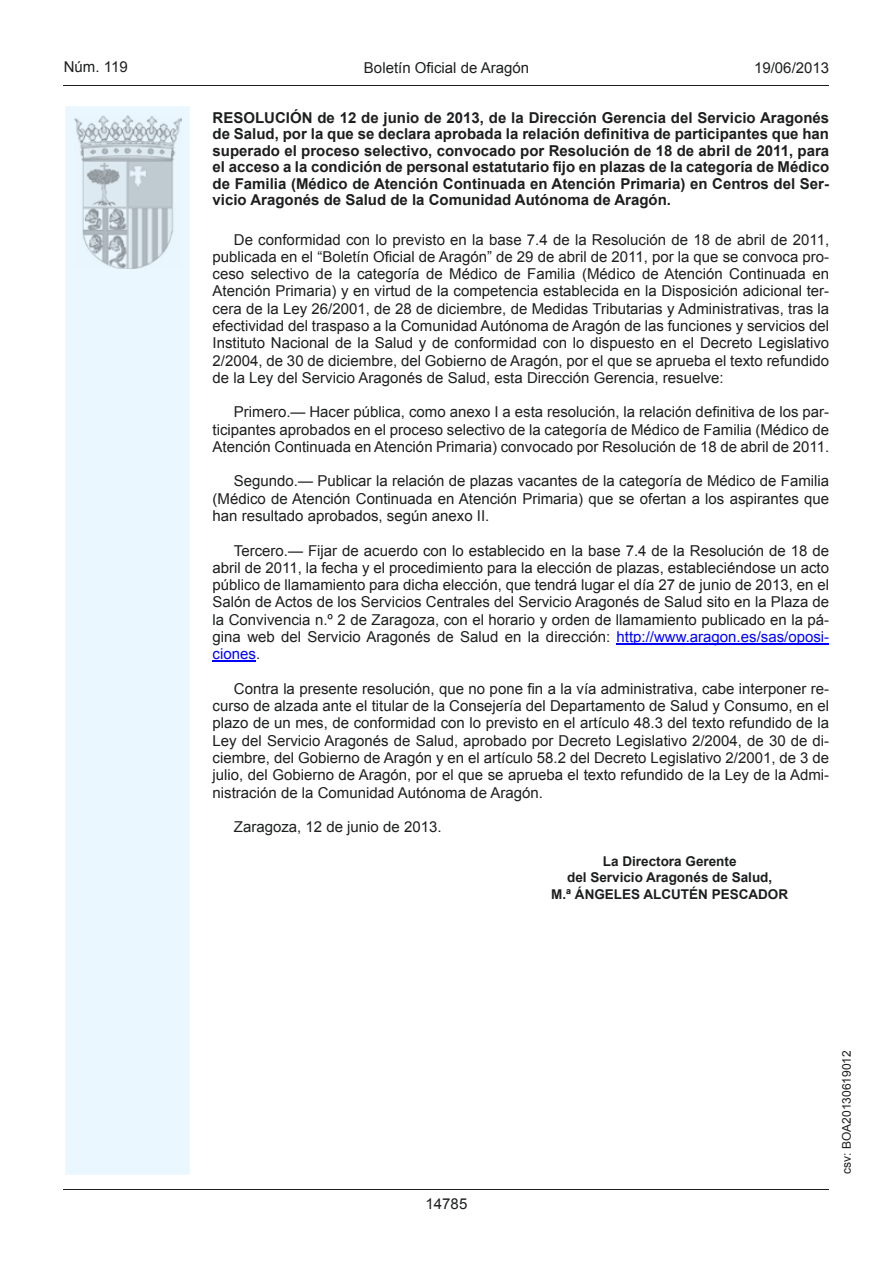
<style>
.page{position:relative;width:893px;height:1263px;background:#fff}
.page>*{position:absolute;margin:0;border:0;box-sizing:border-box;transform-origin:0 0}
.t1{font:15px/17.2px "Arial";color:#1d1e1f;text-align:justify}
.t2{font:700 15px/16.5px "Arial";color:#1d1e1f;text-align:justify}
.t3{font:700 13.5px/16.5px "Arial";color:#1d1e1f;text-align:center}
.t4{font:12px "Arial";color:#1d1e1f}
.s1{color:#00f}
</style>
<div class="page">
<hr style="left:64px;top:85px;width:765px;height:1px;background:#1d1e1f">
<div style="left:65px;top:106px;width:125px;height:1069px;background:#ebf7fe"></div>
<img style="left:75px;top:115px;width:106px;height:153px">
<hr style="left:64px;top:1189px;width:765px;height:1px;background:#1d1e1f">
<hr style="left:617px;top:643px;width:212px;height:1px;background:#00f">
<hr style="left:213px;top:660px;width:43px;height:1px;background:#00f">
<p class="t1" style="left:64px;top:59px;width:65px">Núm. 119</p>
<p class="t1" style="left:364px;top:59px;width:167px">Boletín Oficial de Aragón</p>
<p class="t1" style="left:754px;top:59px;width:77px">19/06/2013</p>
<p class="t2" style="left:213px;top:110px;width:618px">RESOLUCIÓN de 12 de junio de 2013, de la Dirección Gerencia del Servicio Aragonés de Salud, por la que se declara aprobada la relación definitiva de participantes que han superado el proceso selectivo, convocado por Resolución de 18 de abril de 2011, para el acceso a la condición de personal estatutario fijo en plazas de la categoría de Médico de Familia (Médico de Atención Continuada en Atención Primaria) en Centros del Ser&shy;vicio Aragonés de Salud de la Comunidad Autónoma de Aragón.</p>
<p class="t1" style="left:213px;top:231px;width:618px;text-indent:21px">De conformidad con lo previsto en la base 7.4 de la Resolución de 18 de abril de 2011, publicada en el “Boletín Oficial de Aragón” de 29 de abril de 2011, por la que se convoca pro&shy;ceso selectivo de la categoría de Médico de Familia (Médico de Atención Continuada en Atención Primaria) y en virtud de la competencia establecida en la Disposición adicional ter&shy;cera de la Ley 26/2001, de 28 de diciembre, de Medidas Tributarias y Administrativas, tras la efectividad del traspaso a la Comunidad Autónoma de Aragón de las funciones y servicios del Instituto Nacional de la Salud y de conformidad con lo dispuesto en el Decreto Legislativo 2/2004, de 30 de diciembre, del Gobierno de Aragón, por el que se aprueba el texto refundido de la Ley del Servicio Aragonés de Salud, esta Dirección Gerencia, resuelve:</p>
<p class="t1" style="left:213px;top:404px;width:618px;text-indent:21px">Primero.— Hacer pública, como anexo I a esta resolución, la relación definitiva de los par&shy;ticipantes aprobados en el proceso selectivo de la categoría de Médico de Familia (Médico de Atención Continuada en Atención Primaria) convocado por Resolución de 18 de abril de 2011.</p>
<p class="t1" style="left:213px;top:473px;width:618px;text-indent:21px">Segundo.— Publicar la relación de plazas vacantes de la categoría de Médico de Familia (Médico de Atención Continuada en Atención Primaria) que se ofertan a los aspirantes que han resultado aprobados, según anexo II.</p>
<p class="t1" style="left:213px;top:542px;width:618px;text-indent:21px">Tercero.— Fijar de acuerdo con lo establecido en la base 7.4 de la Resolución de 18 de abril de 2011, la fecha y el procedimiento para la elección de plazas, estableciéndose un acto público de llamamiento para dicha elección, que tendrá lugar el día 27 de junio de 2013, en el Salón de Actos de los Servicios Centrales del Servicio Aragonés de Salud sito en la Plaza de la Convivencia n.º 2 de Zaragoza, con el horario y orden de llamamiento publicado en la pá&shy;gina web del Servicio Aragonés de Salud en la dirección: <span class="s1">http://www.aragon.es/sas/oposi&shy;ciones</span>.</p>
<p class="t1" style="left:213px;top:680px;width:618px;text-indent:21px">Contra la presente resolución, que no pone fin a la vía administrativa, cabe interponer re&shy;curso de alzada ante el titular de la Consejería del Departamento de Salud y Consumo, en el plazo de un mes, de conformidad con lo previsto en el artículo 48.3 del texto refundido de la Ley del Servicio Aragonés de Salud, aprobado por Decreto Legislativo 2/2004, de 30 de di&shy;ciembre, del Gobierno de Aragón y en el artículo 58.2 del Decreto Legislativo 2/2001, de 3 de julio, del Gobierno de Aragón, por el que se aprueba el texto refundido de la Ley de la Admi&shy;nistración de la Comunidad Autónoma de Aragón.</p>
<p class="t1" style="left:234px;top:818px;width:209px">Zaragoza, 12 de junio de 2013.</p>
<p class="t3" style="left:551px;top:853px;width:238px">La Directora Gerente<br>del Servicio Aragonés de Salud,<br>M.ª ÁNGELES ALCUTÉN PESCADOR</p>
<p class="t1" style="left:426px;top:1195px;width:43px">14785</p>
<p class="t4" style="left:839px;top:1174px;width:125px;rotate:-90deg">csv: BOA20130619012</p>
</div>
